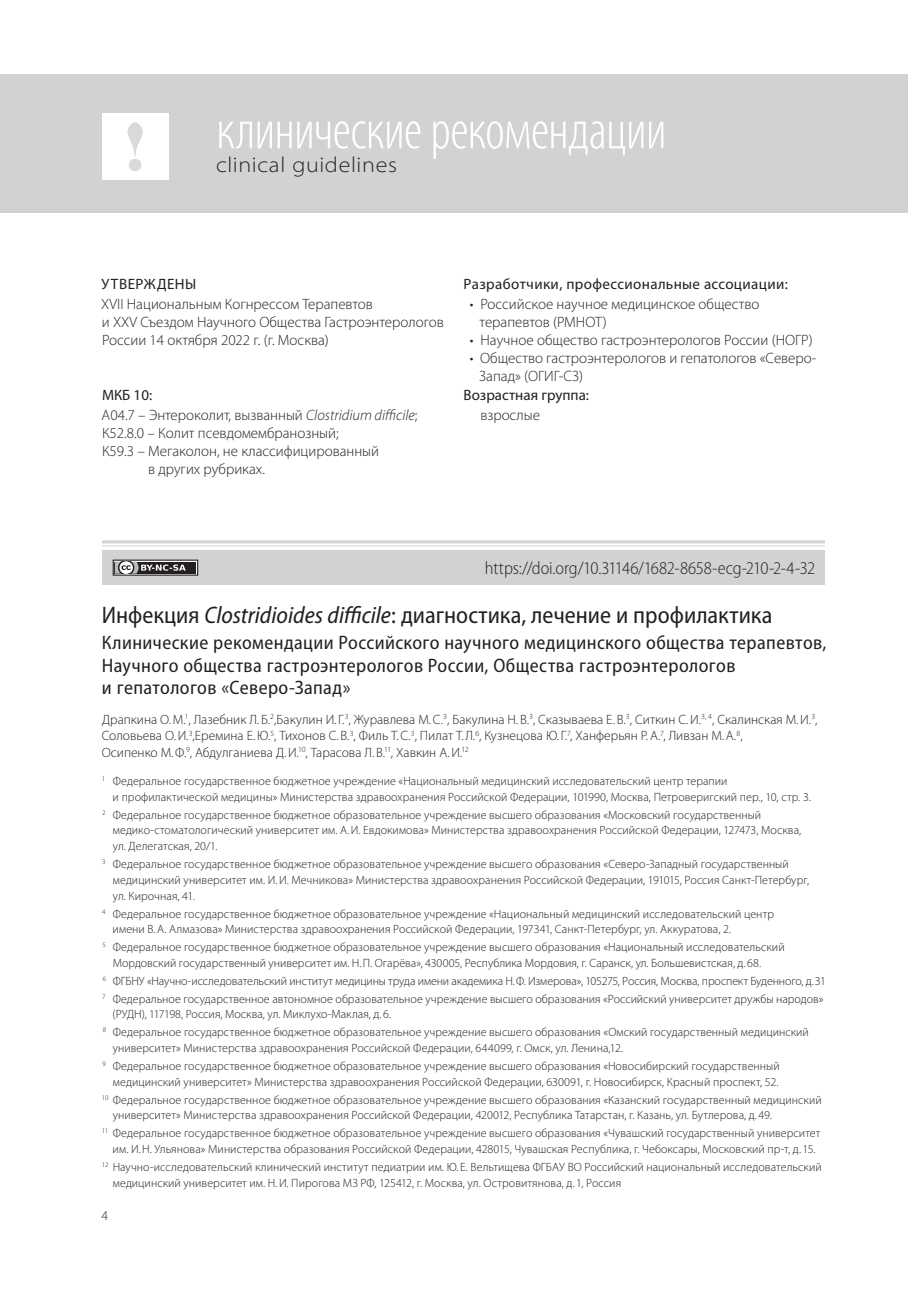
<style>
.page{position:relative;width:910px;height:1297px;background:#fff}
.page>*{position:absolute;margin:0;border:0;box-sizing:border-box;transform-origin:0 0}
.t1{font:300 condensed 55.5px "Myriad Pro";letter-spacing:-.02em;color:#fff}
.t2{font:semi-condensed 24px "Myriad Pro";color:#231f20}
.t3{font:300 semi-expanded 21.75px "Myriad Pro";letter-spacing:.025em;color:#231f20}
.t4{font:semi-condensed 19.5px/22.5px "Myriad Pro";letter-spacing:.02em;color:#231f20}
.t5{font:300 semi-condensed 18px "Myriad Pro";letter-spacing:-.015em;color:#231f20}
.t6{font:300 15px/18px "Myriad Pro";color:#231f20}
.t7{font:15px "Myriad Pro";letter-spacing:.02em;color:#231f20}
.t8{font:15px "Myriad Pro";color:#231f20}
.t9{font:15px "Myriad Pro";letter-spacing:.04em;color:#231f20}
.t10{font:300 13.5px/16.5px "Myriad Pro";color:#231f20}
.t11{font:300 12px/15.8px "Myriad Pro";letter-spacing:.005em;color:#231f20}
.s1{font-style:italic}
</style>
<div class="page">
<div style="left:0;top:74px;width:908px;height:139px;background:#d1d2d4"></div>
<div style="left:102px;top:114px;width:66px;height:66px;background:#fff"></div>
<svg style="left:127px;top:122px;width:16px;height:49px"></svg>
<div style="left:102px;top:550px;width:723px;height:35px;background:#d1d2d4"></div>
<hr style="left:102px;top:540px;width:723px;height:3px;background:#d1d2d4">
<hr style="left:102px;top:545px;width:723px;height:1px;background:#d1d2d4">
<div style="left:113px;top:560px;width:85px;height:16px;border:1px solid #231f20"></div>
<div style="left:115px;top:562px;width:81px;height:12px;background:#231f20"></div>
<svg style="left:115px;top:562px;width:71px;height:12px"></svg>
<h1 class="t1" style="left:216px;top:110px;width:452px">клинические рекомендации</h1>
<h3 class="t3" style="left:216px;top:157px;width:182px">clinical guidelines</h3>
<p class="t9" style="left:102px;top:278px;width:96px">УТВЕРЖДЕНЫ</p>
<p class="t7" style="left:464px;top:278px;width:326px">Разработчики, профессиональные ассоциации:</p>
<p class="t6" style="left:101px;top:296px;width:344px">XVII Национальным Когнрессом Терапевтов<br>и XXV Съездом Научного Общества Гастроэнтерологов<br>России 14 октября 2022 г. (г. Москва)</p>
<p class="t6" style="left:480px;top:296px;width:281px;text-indent:-10px">• Российское научное медицинское общество терапевтов (РМНОТ)</p>
<p class="t6" style="left:470px;top:332px;width:345px">• Научное общество гастроэнтерологов России (НОГР)</p>
<p class="t6" style="left:479px;top:350px;width:338px;text-indent:-10px">• Общество гастроэнтерологов и гепатологов «Северо-<br>Запад» (ОГИГ-СЗ)</p>
<p class="t7" style="left:102px;top:390px;width:52px">МКБ 10:</p>
<p class="t8" style="left:464px;top:390px;width:127px">Возрастная группа:</p>
<p class="t6" style="left:102px;top:407px;width:317px">А04.7 – Энтероколит, вызванный <span class="s1">Clostridium difficile</span>;</p>
<p class="t6" style="left:102px;top:425px;width:238px">К52.8.0 – Колит псевдомембранозный;</p>
<p class="t6" style="left:102px;top:443px;width:279px">К59.3 – Мегаколон, не классифицированный</p>
<p class="t6" style="left:148px;top:461px;width:118px">в других рубриках.</p>
<p class="t6" style="left:480px;top:407px;width:61px">взрослые</p>
<h3 class="t5" style="left:485px;top:561px;width:332px">https://doi.org/10.31146/1682-8658-ecg-210-2-4-32</h3>
<h2 class="t2" style="left:102px;top:605px;width:672px">Инфекция <span class="s1">Clostridioides difficile</span>: диагностика, лечение и профилактика</h2>
<h3 class="t4" style="left:102px;top:633px;width:726px">Клинические рекомендации Российского научного медицинского общества терапевтов,<br>Научного общества гастроэнтерологов России, Общества гастроэнтерологов<br>и гепатологов «Северо- Запад»</h3>
<p class="t10" style="left:102px;top:712px;width:717px">Драпкина О. М.<sup>1</sup>, Лазебник Л. Б.<sup>2</sup>,Бакулин И. Г.<sup>3</sup>, Журавлева М. С.<sup>3</sup>, Бакулина Н. В.<sup>3</sup>, Сказываева Е. В.<sup>3</sup>, Ситкин С. И.<sup>3,</sup> <sup>4</sup>, Скалинская М. И.<sup>3</sup>,<br>Соловьева О. И.<sup>3</sup>,Еремина Е. Ю.<sup>5</sup>, Тихонов С. В.<sup>3</sup>, Филь Т. С.<sup>3</sup>, Пилат Т. Л.<sup>6</sup>, Кузнецова Ю. Г.<sup>7</sup>, Ханферьян Р. А.<sup>7</sup>, Ливзан М. А.<sup>8</sup>,<br>Осипенко М. Ф.<sup>9</sup>, Абдулганиева Д. И.<sup>10</sup>, Тарасова Л. В.<sup>11</sup>, Хавкин А. И.<sup>12</sup></p>
<p class="t11" style="left:113px;top:774px;width:700px;text-indent:-11px"><sup>1</sup> Федеральное государственное бюджетное учреждение «Национальный медицинский исследовательский центр терапии<br>и профилактической медицины» Министерства здравоохранения Российской Федерации, 101990, Москва, Петроверигский пер., 10, стр. 3.</p>
<p class="t11" style="left:113px;top:808px;width:690px;text-indent:-10px"><sup>2</sup> Федеральное государственное бюджетное образовательное учреждение высшего образования «Московский государственный медико- стоматологический университет им. А. И. Евдокимова» Министерства здравоохранения Российской Федерации, 127473, Москва, ул. Делегатская, 20/1.</p>
<p class="t11" style="left:113px;top:857px;width:698px;text-indent:-10px"><sup>3</sup> Федеральное государственное бюджетное образовательное учреждение высшего образования «Северо- Западный государственный медицинский университет им. И. И. Мечникова» Министерства здравоохранения Российской Федерации, 191015, Россия Санкт- Петербург, ул. Кирочная, 41.</p>
<p class="t11" style="left:113px;top:906px;width:663px;text-indent:-10px"><sup>4</sup> Федеральное государственное бюджетное образовательное учреждение «Национальный медицинский исследовательский центр имени В. А. Алмазова» Министерства здравоохранения Российской Федерации, 197341, Санкт- Петербург, ул. Аккуратова, 2.</p>
<p class="t11" style="left:113px;top:940px;width:673px;text-indent:-10px"><sup>5</sup> Федеральное государственное бюджетное образовательное учреждение высшего образования «Национальный исследовательский<br>Мордовский государственный университет им. Н. П. Огарёва», 430005, Республика Мордовия, г. Саранск, ул. Большевистская, д. 68.</p>
<p class="t11" style="left:102px;top:973px;width:725px;line-height:17.9px"><sup>6</sup> ФГБНУ «Научно- исследовательский институт медицины труда имени академика Н. Ф. Измерова», 105275, Россия, Москва, проспект Буденного, д. 31<br><sup>7</sup> Федеральное государственное автономное образовательное учреждение высшего образования «Российский университет дружбы народов»</p>
<p class="t11" style="left:103px;top:1006px;width:708px;line-height:17.9px;text-indent:10px">(РУДН), 117198, Россия, Москва, ул. Миклухо- Маклая, д. 6.<br><sup>8</sup> Федеральное государственное бюджетное образовательное учреждение высшего образования «Омский государственный медицинский</p>
<p class="t11" style="left:103px;top:1040px;width:679px;line-height:17.9px;text-indent:10px">университет» Министерства здравоохранения Российской Федерации, 644099, г. Омск, ул. Ленина,12.<br><sup>9</sup> Федеральное государственное бюджетное образовательное учреждение высшего образования «Новосибирский государственный</p>
<p class="t11" style="left:102px;top:1074px;width:721px;line-height:17.9px;text-indent:11px">медицинский университет» Министерства здравоохранения Российской Федерации, 630091, г. Новосибирск, Красный проспект, 52.<br><sup>10</sup> Федеральное государственное бюджетное образовательное учреждение высшего образования «Казанский государственный медицинский</p>
<p class="t11" style="left:102px;top:1107px;width:720px;line-height:17.9px;text-indent:11px">университет» Министерства здравоохранения Российской Федерации, 420012, Республика Татарстан, г. Казань, ул. Бутлерова, д. 49.<br><sup>11</sup> Федеральное государственное бюджетное образовательное учреждение высшего образования «Чувашский государственный университет</p>
<p class="t11" style="left:102px;top:1141px;width:721px;line-height:17.9px;text-align:center">им. И. Н. Ульянова» Министерства образования Российской Федерации, 428015, Чувашская Республика, г. Чебоксары, Московский пр-т, д. 15.<br><sup>12</sup> Научно-исследовательский клинический институт педиатрии им. Ю. Е. Вельтищева ФГБАУ ВО Российский национальный исследовательский</p>
<p class="t11" style="left:113px;top:1175px;width:510px">медицинский университет им. Н. И. Пирогова МЗ РФ, 125412, г. Москва, ул. Островитянова, д. 1, Россия</p>
<p class="t10" style="left:102px;top:1208px;width:8px">4</p>
</div>
